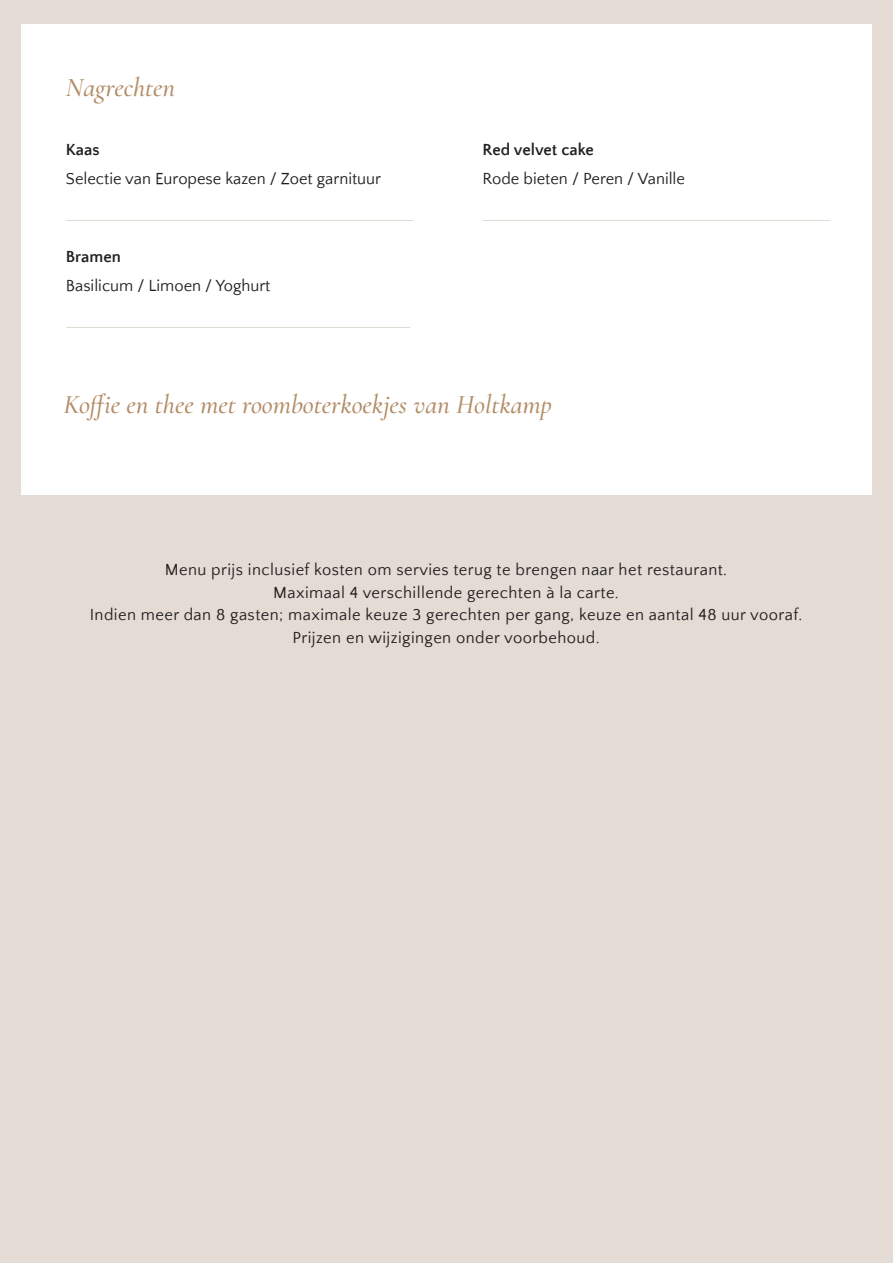
<style>
.page{position:relative;width:893px;height:1263px;background:#e3dbd4}
.page>*{position:absolute;margin:0;border:0;box-sizing:border-box;transform-origin:0 0}
.t1{font:italic 300 27px "Cormorant";color:#b28c65}
.t2{font:16.5px/22.5px "Quattrocento Sans";letter-spacing:.025em;color:#231f20;text-align:center}
.t3{font:16.5px "Quattrocento Sans";color:#231f20}
.t4{font:700 16.5px "Quattrocento Sans";color:#231f20}
</style>
<div class="page">
<div style="left:21px;top:24px;width:851px;height:471px;background:#fff"></div>
<hr style="left:66px;top:220px;width:348px;height:1px;background:#e3dcd4">
<hr style="left:66px;top:327px;width:345px;height:1px;background:#e3dcd4">
<hr style="left:483px;top:220px;width:347px;height:1px;background:#e3dcd4">
<h1 class="t1" style="left:66px;top:66px;width:111px">Nagrechten</h1>
<p class="t4" style="left:66px;top:141px;width:35px">Kaas</p>
<p class="t3" style="left:66px;top:170px;width:317px">Selectie van Europese kazen / Zoet garnituur</p>
<p class="t4" style="left:66px;top:248px;width:56px">Bramen</p>
<p class="t3" style="left:66px;top:277px;width:206px">Basilicum / Limoen / Yoghurt</p>
<p class="t4" style="left:483px;top:141px;width:113px">Red velvet cake</p>
<p class="t3" style="left:483px;top:170px;width:204px">Rode bieten / Peren / Vanille</p>
<h1 class="t1" style="left:63px;top:383px;width:490px">Koffie en thee met roomboterkoekjes van Holtkamp</h1>
<p class="t2" style="left:90px;top:559px;width:714px">Menu prijs inclusief kosten om servies terug te brengen naar het restaurant.<br>Maximaal 4 verschillende gerechten à la carte.<br>Indien meer dan 8 gasten; maximale keuze 3 gerechten per gang, keuze en aantal 48 uur vooraf.<br>Prijzen en wijzigingen onder voorbehoud.</p>
</div>
